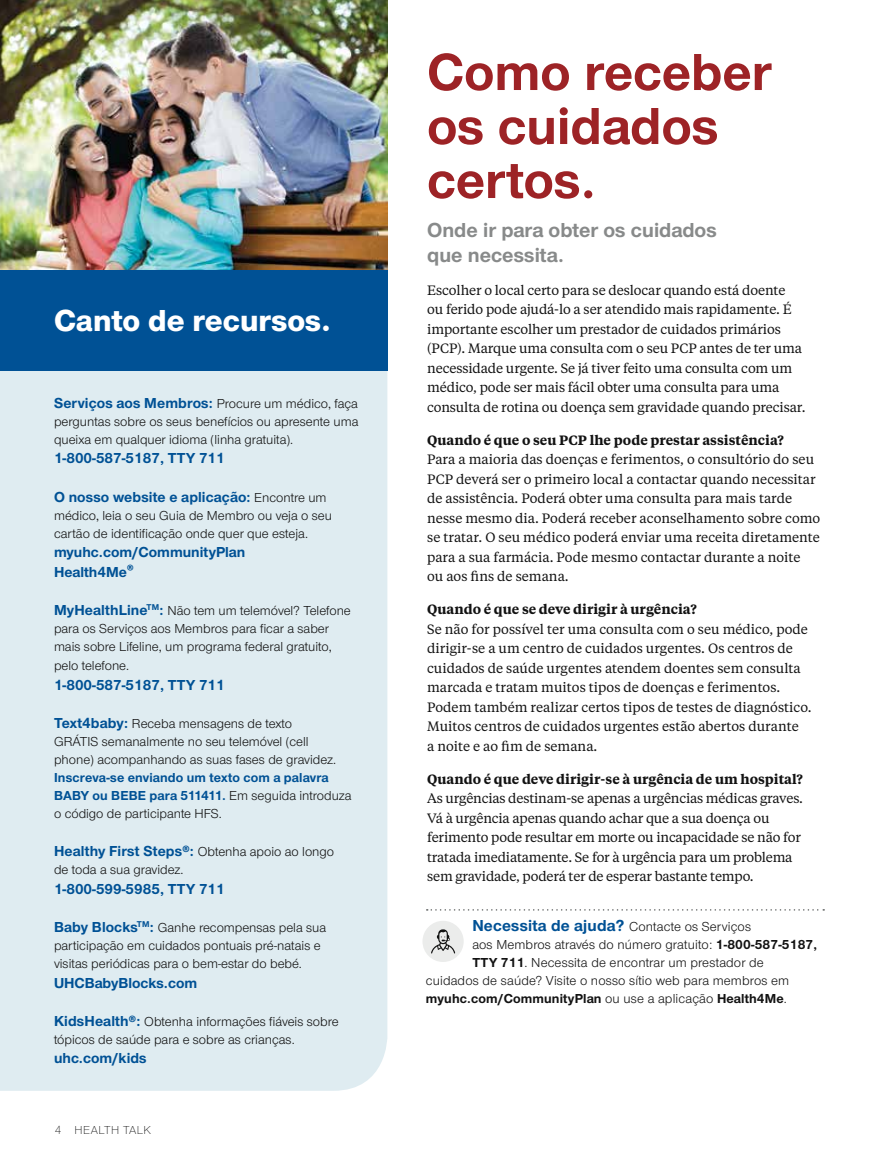
<style>
.page{position:relative;width:878px;height:1161px;background:#fff}
.page>*{position:absolute;margin:0;border:0;box-sizing:border-box;transform-origin:0 0}
.t1{font:700 54px/54px "UHC Sans";color:#9d2326}
.t2{font:800 31.5px "UHC Sans";color:#fff}
.t3{font:700 21px/25.2px "UHC Sans";color:#888a8a}
.t4{font:700 15px/19.5px "UHC Sans";color:#005195}
.t5{font:13.5px/19.5px "UHC Serif Text";color:#121212}
.t6{font:13.5px/18px "UHC Sans";color:#121212}
.t7{font:600 13.5px "UHC Serif Text";color:#121212}
.t8{font:700 13.5px/18px "UHC Sans";letter-spacing:.01em;color:#005195}
.t9{font:700 13.5px "UHC Sans";letter-spacing:.01em;color:#121212}
.t10{font:300 12px "UHC Sans";letter-spacing:.04em;color:#121212}
.s1{font-weight:700;font-size:15px;color:#005195}
.s2{font-weight:400;font-size:13.5px;color:#121212}
.s3{font-weight:400;color:#121212}
.s4{font-weight:700;font-size:16.5px;color:#005195}
.s5{font-weight:700}
.s6{font-weight:400}
</style>
<div class="page">
<div style="left:0;top:371px;width:387px;height:720px;background:#dfecf1"></div>
<img style="left:0;top:0;width:387px;height:270px">
<div style="left:0;top:270px;width:387px;height:101px;background:#005195"></div>
<svg style="left:426px;top:909px;width:398px;height:2px"></svg>
<div style="left:422px;top:921px;width:41px;height:41px;background:#ebeceb;border-radius:50%"></div>
<svg style="left:431px;top:929px;width:24px;height:25px"></svg>
<h2 class="t2" style="left:54px;top:299px;width:278px">Canto de recursos.</h2>
<p class="t6" style="left:54px;top:394px;width:306px;text-align:justify"><span class="s1">Serviços aos Membros:</span> Procure um médico, faça perguntas sobre os seus benefícios ou apresente uma queixa em qualquer idioma (linha gratuita).</p>
<p class="t4" style="left:54px;top:448px;width:172px">1-800-587-5187, TTY 711</p>
<p class="t4" style="left:54px;top:486px;width:274px">O nosso website e aplicação: <span class="s2">Encontre um</span></p>
<p class="t6" style="left:54px;top:506px;width:279px">médico, leia o seu Guia de Membro ou veja o seu cartão de identificação onde quer que esteja.</p>
<p class="t4" style="left:54px;top:542px;width:193px">myuhc.com/CommunityPlan<br>Health4Me<sup>®</sup></p>
<p class="t6" style="left:54px;top:601px;width:298px"><span class="s1">MyHealthLine</span><sup>TM</sup><span class="s1">:</span> Não tem um telemóvel? Telefone para os Serviços aos Membros para ficar a saber mais sobre Lifeline, um programa federal gratuito,</p>
<p class="t6" style="left:54px;top:657px;width:77px">pelo telefone.</p>
<p class="t4" style="left:54px;top:675px;width:172px">1-800-587-5187, TTY 711</p>
<p class="t6" style="left:54px;top:714px;width:283px"><span class="s1">Text4baby:</span> Receba mensagens de texto<br>GRÁTIS semanalmente no seu telemóvel (cell phone) acompanhando as suas fases de gravidez.</p>
<p class="t8" style="left:54px;top:768px;width:299px">Inscreva-se enviando um texto com a palavra<br>BABY ou BEBE para 511411. <span class="s3">Em seguida introduza o código de participante HFS.</span></p>
<p class="t4" style="left:54px;top:841px;width:281px">Healthy First Steps®: <span class="s2">Obtenha apoio ao longo</span></p>
<p class="t6" style="left:54px;top:861px;width:131px">de toda a sua gravidez.</p>
<p class="t4" style="left:54px;top:879px;width:172px">1-800-599-5985, TTY 711</p>
<p class="t6" style="left:54px;top:918px;width:274px"><span class="s1">Baby Blocks</span><sup>TM</sup><span class="s1">:</span> Ganhe recompensas pela sua participação em cuidados pontuais pré-natais e visitas periódicas para o bem-estar do bebé.</p>
<p class="t4" style="left:54px;top:972px;width:145px">UHCBabyBlocks.com</p>
<p class="t6" style="left:54px;top:1012px;width:286px"><span class="s1">KidsHealth®:</span> Obtenha informações fiáveis sobre tópicos de saúde para e sobre as crianças.</p>
<p class="t4" style="left:54px;top:1048px;width:94px">uhc.com/kids</p>
<p class="t10" style="left:55px;top:1122px;width:98px">4 HEALTH TALK</p>
<h1 class="t1" style="left:427px;top:43px;width:346px">Como receber os cuidados certos.</h1>
<h3 class="t3" style="left:427px;top:216px;width:291px">Onde ir para obter os cuidados que necessita.</h3>
<p class="t5" style="left:427px;top:280px;width:380px">Escolher o local certo para se deslocar quando está doente<br>ou ferido pode ajudá-lo a ser atendido mais rapidamente. É importante escolher um prestador de cuidados primários (PCP). Marque uma consulta com o seu PCP antes de ter uma necessidade urgente. Se já tiver feito uma consulta com um médico, pode ser mais fácil obter uma consulta para uma consulta de rotina ou doença sem gravidade quando precisar.</p>
<p class="t7" style="left:427px;top:431px;width:358px">Quando é que o seu PCP lhe pode prestar assistência?</p>
<p class="t5" style="left:427px;top:449px;width:394px">Para a maioria das doenças e ferimentos, o consultório do seu PCP deverá ser o primeiro local a contactar quando necessitar de assistência. Poderá obter uma consulta para mais tarde nesse mesmo dia. Poderá receber aconselhamento sobre como se tratar. O seu médico poderá enviar uma receita diretamente para a sua farmácia. Pode mesmo contactar durante a noite<br>ou aos fins de semana.</p>
<p class="t7" style="left:427px;top:600px;width:271px">Quando é que se deve dirigir à urgência?</p>
<p class="t5" style="left:427px;top:619px;width:386px">Se não for possível ter uma consulta com o seu médico, pode dirigir-se a um centro de cuidados urgentes. Os centros de cuidados de saúde urgentes atendem doentes sem consulta marcada e tratam muitos tipos de doenças e ferimentos.<br>Podem também realizar certos tipos de testes de diagnóstico.<br>Muitos centros de cuidados urgentes estão abertos durante<br>a noite e ao fim de semana.</p>
<p class="t7" style="left:427px;top:770px;width:377px">Quando é que deve dirigir-se à urgência de um hospital?</p>
<p class="t5" style="left:427px;top:788px;width:377px">As urgências destinam-se apenas a urgências médicas graves.<br>Vá à urgência apenas quando achar que a sua doença ou ferimento pode resultar em morte ou incapacidade se não for tratada imediatamente. Se for à urgência para um problema sem gravidade, poderá ter de esperar bastante tempo.</p>
<p class="t6" style="left:472px;top:917px;width:280px"><span class="s4">Necessita de ajuda?</span> Contacte os Serviços</p>
<p class="t6" style="left:472px;top:935px;width:346px">aos Membros através do número gratuito: <span class="s5">1-800-587-5187,</span></p>
<p class="t6" style="left:472px;top:953px;width:293px"><span class="s5">TTY 711</span>. Necessita de encontrar um prestador de</p>
<p class="t6" style="left:426px;top:971px;width:365px">cuidados de saúde? Visite o nosso sítio web para membros em</p>
<p class="t9" style="left:426px;top:989px;width:362px">myuhc.com/CommunityPlan <span class="s6">ou use a aplicação</span> Health4Me<span class="s6">.</span></p>
</div>
